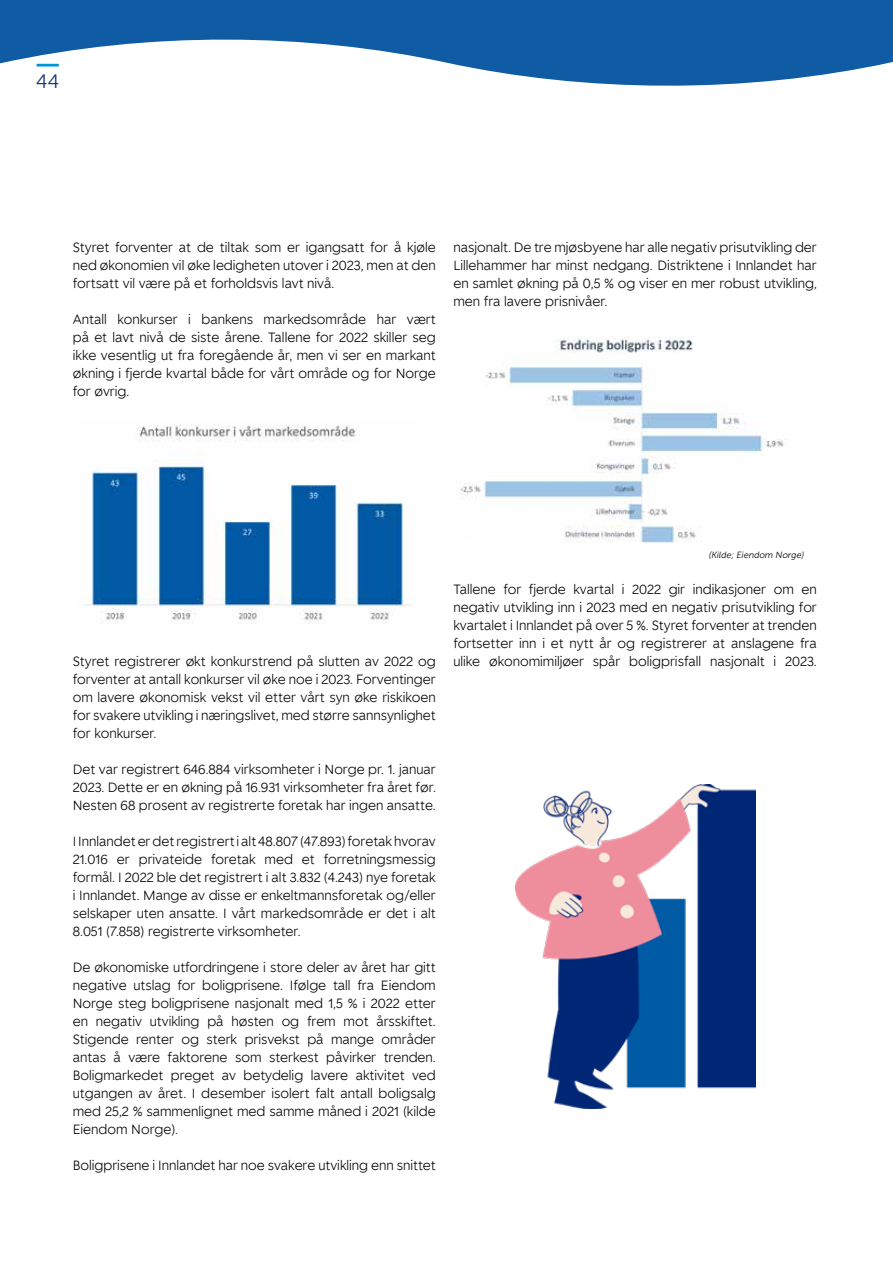
<style>
.page{position:relative;width:893px;height:1263px;background:#fff}
.page>*{position:absolute;margin:0;border:0;box-sizing:border-box;transform-origin:0 0}
.t1{font:19.5px "Museo Sans Rounded 300";color:#133473}
.t2{font:300 13.05px/18px "Spare Bank 1";color:#000;text-align:justify}
.t3{font:italic 9px "Museo Sans 300";color:#000}
</style>
<div class="page">
<img style="left:460px;top:337px;width:325px;height:206px">
<img style="left:84px;top:424px;width:328px;height:200px">
<img style="left:515px;top:785px;width:240px;height:324px">
<svg style="left:0;top:0;width:868px;height:86px;fill:#0f5ba4"></svg>
<div style="left:863px;top:0;width:30px;height:67px;background:#0f5ba4"></div>
<h1 class="t1" style="left:36px;top:71px;width:24px">44</h1>
<p class="t2" style="left:73px;top:238px;width:365px">Styret forventer at de tiltak som er igangsatt for å kjøle ned økonomien vil øke ledigheten utover i 2023, men at den fortsatt vil være på et forholdsvis lavt nivå.</p>
<p class="t2" style="left:73px;top:310px;width:364px">Antall konkurser i bankens markedsområde har vært på et lavt nivå de siste årene. Tallene for 2022 skiller seg ikke vesentlig ut fra foregående år, men vi ser en markant økning i fjerde kvartal både for vårt område og for Norge for øvrig.</p>
<p class="t2" style="left:453px;top:238px;width:365px">nasjonalt. De tre mjøsbyene har alle negativ prisutvikling der Lillehammer har minst nedgang. Distriktene i Innlandet har en samlet økning på 0,5 % og viser en mer robust utvikling, men fra lavere prisnivåer.</p>
<p class="t2" style="left:73px;top:652px;width:365px">Styret registrerer økt konkurstrend på slutten av 2022 og forventer at antall konkurser vil øke noe i 2023. Forventinger om lavere økonomisk vekst vil etter vårt syn øke riskikoen for svakere utvikling i næringslivet, med større sannsynlighet for konkurser.</p>
<p class="t2" style="left:73px;top:760px;width:365px">Det var registrert 646.884 virksomheter i Norge pr. 1. januar 2023. Dette er en økning på 16.931 virksomheter fra året før.<br>Nesten 68 prosent av registrerte foretak har ingen ansatte.</p>
<p class="t2" style="left:73px;top:832px;width:365px">I Innlandet er det registrert i alt 48.807 (47.893) foretak hvorav 21.016 er privateide foretak med et forretningsmessig formål. I 2022 ble det registrert i alt 3.832 (4.243) nye foretak i Innlandet. Mange av disse er enkeltmannsforetak og/eller selskaper uten ansatte. I vårt markedsområde er det i alt 8.051 (7.858) registrerte virksomheter.</p>
<p class="t2" style="left:73px;top:958px;width:365px">De økonomiske utfordringene i store deler av året har gitt negative utslag for boligprisene. Ifølge tall fra Eiendom Norge steg boligprisene nasjonalt med 1,5 % i 2022 etter en negativ utvikling på høsten og frem mot årsskiftet.<br>Stigende renter og sterk prisvekst på mange områder antas å være faktorene som sterkest påvirker trenden.<br>Boligmarkedet preget av betydelig lavere aktivitet ved utgangen av året. I desember isolert falt antall boligsalg med 25,2 % sammenlignet med samme måned i 2021 (kilde Eiendom Norge).</p>
<p class="t2" style="left:73px;top:1156px;width:365px">Boligprisene i Innlandet har noe svakere utvikling enn snittet</p>
<p class="t3" style="left:708px;top:550px;width:98px">(Kilde; Eiendom Norge)</p>
<p class="t2" style="left:453px;top:580px;width:365px">Tallene for fjerde kvartal i 2022 gir indikasjoner om en negativ utvikling inn i 2023 med en negativ prisutvikling for kvartalet i Innlandet på over 5 %. Styret forventer at trenden fortsetter inn i et nytt år og registrerer at anslagene fra ulike økonomimiljøer spår boligprisfall nasjonalt i 2023.</p>
</div>
